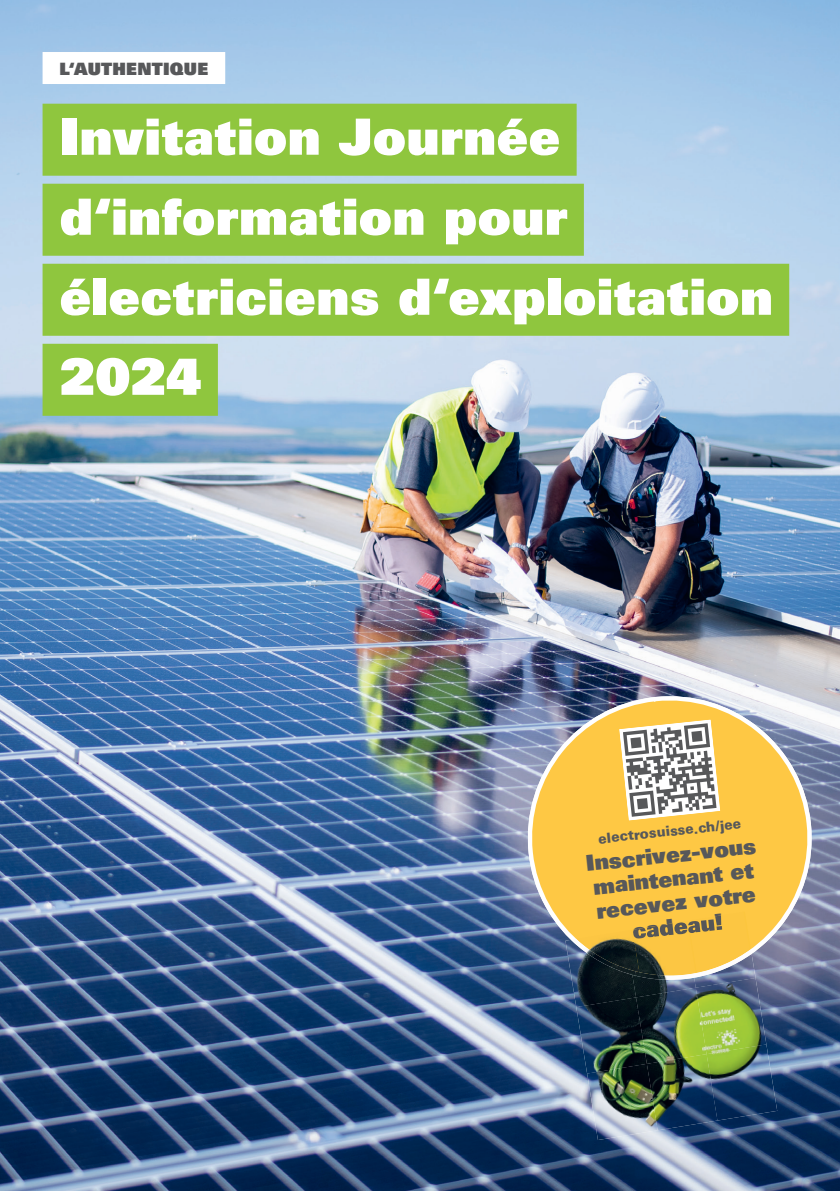
<style>
.page{position:relative;width:840px;height:1191px;background:#fff}
.page>*{position:absolute;margin:0;border:0;box-sizing:border-box;transform-origin:0 0}
.t1{font:50px/80px "Univers LT Std X Black";letter-spacing:.015em;color:#fff}
.t2{font:22px/24px "Univers LT Std X Black";color:#57585a;text-align:center}
.t3{font:17px "Univers LT Std X Black";letter-spacing:.015em;color:#57585a}
.t4{font:900 14px "Univers LT Std";color:#57585a}
</style>
<div class="page">
<img style="left:0;top:0;width:839px;height:1191px">
<div style="left:43px;top:52px;width:182px;height:32px;background:#fff"></div>
<div style="left:43px;top:104px;width:533px;height:72px;background:#8fc63e"></div>
<div style="left:43px;top:184px;width:540px;height:72px;background:#8fc63e"></div>
<div style="left:43px;top:264px;width:745px;height:72px;background:#8fc63e"></div>
<div style="left:43px;top:344px;width:175px;height:72px;background:#8fc63e"></div>
<svg style="left:520px;top:689px;width:298px;height:298px;background:#d5b76f"></svg>
<img style="left:565px;top:939px;width:67px;height:68px">
<img style="left:632px;top:939px;width:61px;height:58px">
<img style="left:693px;top:954px;width:62px;height:33px">
<img style="left:576px;top:997px;width:59px;height:76px">
<img style="left:635px;top:987px;width:60px;height:76px">
<img style="left:695px;top:978px;width:71px;height:76px">
<img style="left:586px;top:1063px;width:71px;height:77px">
<img style="left:646px;top:1054px;width:71px;height:76px">
<img style="left:706px;top:1044px;width:70px;height:76px">
<img style="left:576px;top:929px;width:63px;height:42px">
<div style="left:690px;top:911px;width:60px;height:60px;background:#fcc642"></div>
<img style="left:632px;top:915px;width:90px;height:24px">
<img style="left:570px;top:939px;width:66px;height:37px">
<img style="left:635px;top:971px;width:60px;height:8px">
<img style="left:694px;top:949px;width:57px;height:28px">
<svg style="left:619px;top:719px;width:100px;height:101px"></svg>
<p class="t3" style="left:60px;top:57px;width:150px">L‘AUTHENTIQUE</p>
<p class="t1" style="left:60px;top:95px;width:714px">Invitation Journée d‘information pour électriciens d‘exploitation<br>2024</p>
<p class="t4" style="left:597px;top:830px;width:145px;rotate:-6deg">electrosuisse.ch/jee</p>
<p class="t2" style="left:584px;top:851px;width:172px;rotate:-6deg">Inscrivez-vous maintenant et recevez votre cadeau!</p>
</div>
